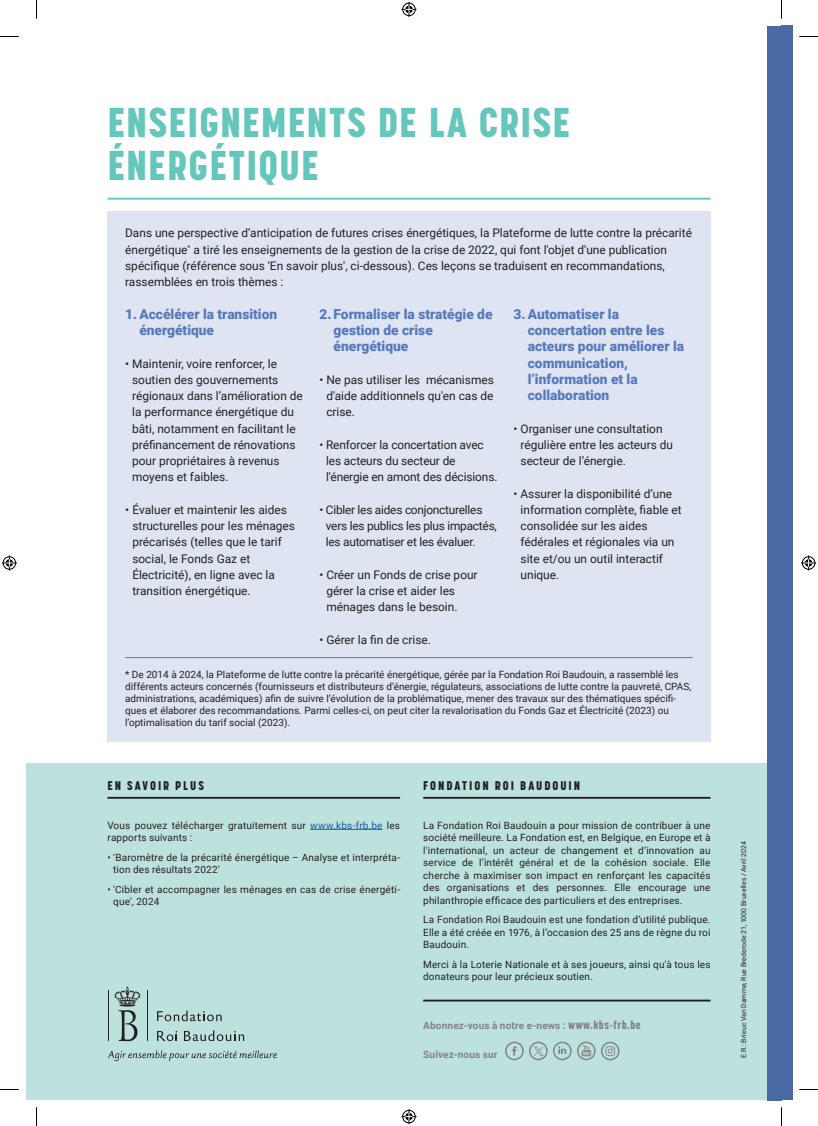
<style>
.page{position:relative;width:818px;height:1126px;background:#fff}
.page>*{position:absolute;margin:0;border:0;box-sizing:border-box;transform-origin:0 0}
.t1{font:800 41.25px/42.5px "Korolev Condensed";letter-spacing:.025em;color:#65c6bb}
.t2{font:900 13.75px/16.2px "Roboto";color:#5679bd}
.t3{font:800 12.5px "Korolev Condensed";letter-spacing:.155em;color:#231f20}
.t4{font:11.88px/16.2px "Roboto";color:#231f20}
.t5{font:11.88px/16.2px "Roboto";letter-spacing:-.02em;color:#231f20}
.t6{font:10px/12.5px "Roboto";color:#231f20}
.t7{font:700 10px "Roboto";letter-spacing:.015em;color:#808285}
.t8{font:6.88px "Roboto";letter-spacing:.01em;color:#231f20}
.s1{color:#175d9e}
.s2{font-family:"Korolev Condensed";font-weight:800;font-size:11.25px}
</style>
<div class="page">
<div style="left:781px;top:26px;width:10px;height:1073px;background:#4b6aa5"></div>
<div style="left:26px;top:763px;width:755px;height:336px;background:#bde2de"></div>
<div style="left:766px;top:26px;width:15px;height:1073px;background:#4b6aa5"></div>
<hr style="left:423px;top:999px;width:287px;height:2px;background:#231f20">
<hr style="left:423px;top:796px;width:287px;height:2px;background:#231f20">
<hr style="left:107px;top:796px;width:293px;height:2px;background:#231f20">
<hr style="left:310px;top:829px;width:72px;height:1px;background:#175d9e">
<svg style="left:114px;top:986px;width:26px;height:55px"></svg>
<hr style="left:108px;top:990px;width:1px;height:50px;background:#231f20">
<svg style="left:157px;top:1010px;width:64px;height:11px"></svg>
<svg style="left:157px;top:1031px;width:20px;height:9px"></svg>
<svg style="left:184px;top:1030px;width:60px;height:10px"></svg>
<svg style="left:108px;top:1050px;width:169px;height:10px"></svg>
<hr style="left:146px;top:990px;width:1px;height:50px;background:#231f20">
<div style="left:107px;top:211px;width:603px;height:530px;background:#dfe4f2"></div>
<hr style="left:107px;top:198px;width:603px;height:1px;background:#65c6bb">
<svg style="left:505px;top:1041px;width:114px;height:19px"></svg>
<hr style="left:125px;top:657px;width:567px;height:1px;background:#5679bd">
<svg style="left:0;top:36px;width:19px;height:1px"></svg>
<svg style="left:799px;top:36px;width:18px;height:1px"></svg>
<svg style="left:0;top:1089px;width:19px;height:1px"></svg>
<svg style="left:799px;top:1089px;width:18px;height:1px"></svg>
<svg style="left:36px;top:0;width:1px;height:19px"></svg>
<svg style="left:36px;top:1107px;width:1px;height:18px"></svg>
<svg style="left:401px;top:2px;width:15px;height:15px"></svg>
<svg style="left:401px;top:1109px;width:15px;height:14px"></svg>
<svg style="left:2px;top:555px;width:15px;height:15px"></svg>
<svg style="left:801px;top:555px;width:14px;height:15px"></svg>
<h1 class="t1" style="left:107px;top:101px;width:464px">ENSEIGNEMENTS DE LA CRISE<br>ÉNERGÉTIQUE</h1>
<p class="t4" style="left:125px;top:225px;width:568px">Dans une perspective d’anticipation de futures crises énergétiques, la Plateforme de lutte contre la précarité énergétique<sup>*</sup> a tiré les enseignements de la gestion de la crise de 2022, qui font l'objet d'une publication spécifique (référence sous 'En savoir plus', ci-dessous). Ces leçons se traduisent en recommandations, rassemblées en trois thèmes :</p>
<h2 class="t2" style="left:139px;top:305px;width:139px;text-indent:-14px">1.Accélérer la transition énergétique</h2>
<p class="t4" style="left:132px;top:355px;width:172px;text-indent:-7px">• Maintenir, voire renforcer, le soutien des gouvernements régionaux dans l’amélioration de la performance énergétique du bâti, notamment en facilitant le préfinancement de rénovations pour propriétaires à revenus moyens et faibles.</p>
<p class="t4" style="left:132px;top:501px;width:164px;text-indent:-7px">• Évaluer et maintenir les aides structurelles pour les ménages précarisés (telles que le tarif social, le Fonds Gaz et<br>Électricité), en ligne avec la transition énergétique.</p>
<h2 class="t2" style="left:333px;top:305px;width:160px;text-indent:-14px">2. Formaliser la stratégie de gestion de crise énergétique</h2>
<p class="t4" style="left:326px;top:371px;width:169px;text-align:justify;text-indent:-7px">• Ne pas utiliser les mécanismes d'aide additionnels qu'en cas de crise.</p>
<p class="t4" style="left:326px;top:436px;width:173px;text-indent:-7px">• Renforcer la concertation avec les acteurs du secteur de l'énergie en amont des décisions.</p>
<p class="t5" style="left:325px;top:501px;width:172px;text-indent:-6px">• Cibler les aides conjoncturelles vers les publics les plus impactés, les automatiser et les évaluer.</p>
<p class="t4" style="left:326px;top:566px;width:153px;text-indent:-7px">• Créer un Fonds de crise pour gérer la crise et aider les ménages dans le besoin.</p>
<p class="t4" style="left:319px;top:631px;width:113px">• Gérer la fin de crise.</p>
<h2 class="t2" style="left:527px;top:305px;width:158px;text-indent:-14px">3.Automatiser la concertation entre les acteurs pour améliorer la communication, l’information et la collaboration</h2>
<p class="t4" style="left:520px;top:420px;width:154px;text-indent:-7px">• Organiser une consultation régulière entre les acteurs du secteur de l’énergie.</p>
<p class="t4" style="left:520px;top:485px;width:162px;text-indent:-7px">• Assurer la disponibilité d’une information complète, fiable et consolidée sur les aides fédérales et régionales via un site et/ou un outil interactif unique.</p>
<p class="t6" style="left:125px;top:668px;width:567px;line-height:12px">* De 2014 à 2024, la Plateforme de lutte contre la précarité énergétique, gérée par la Fondation Roi Baudouin, a rassemblé les différents acteurs concernés (fournisseurs et distributeurs d’énergie, régulateurs, associations de lutte contre la pauvreté, CPAS, administrations, académiques) afin de suivre l’évolution de la problématique, mener des travaux sur des thématiques spécifi&shy;ques et élaborer des recommandations. Parmi celles-ci, on peut citer la revalorisation du Fonds Gaz et Électricité (2023) ou l’optimalisation du tarif social (2023).</p>
<p class="t3" style="left:107px;top:777px;width:98px">EN SAVOIR PLUS</p>
<p class="t6" style="left:107px;top:818px;width:294px">Vous pouvez télécharger gratuitement sur <span class="s1">www.kbs-frb.be</span> les rapports suivants :</p>
<p class="t6" style="left:113px;top:850px;width:288px;text-indent:-6px">• 'Baromètre de la précarité énergétique – Analyse et interpréta&shy;tion des résultats 2022'</p>
<p class="t6" style="left:113px;top:882px;width:288px;text-indent:-6px">• 'Cibler et accompagner les ménages en cas de crise énergéti&shy;que', 2024</p>
<p class="t3" style="left:423px;top:777px;width:158px">FONDATION ROI BAUDOUIN</p>
<p class="t6" style="left:423px;top:818px;width:289px;text-align:justify">La Fondation Roi Baudouin a pour mission de contribuer à une société meilleure. La Fondation est, en Belgique, en Europe et à l'international, un acteur de changement et d’innovation au service de l’intérêt général et de la cohésion sociale. Elle cherche à maximiser son impact en renforçant les capacités des organisations et des personnes. Elle encourage une philanthropie efficace des particuliers et des entreprises.</p>
<p class="t6" style="left:423px;top:913px;width:289px;text-align:justify">La Fondation Roi Baudouin est une fondation d’utilité publique.<br>Elle a été créée en 1976, à l’occasion des 25 ans de règne du roi Baudouin.</p>
<p class="t6" style="left:423px;top:957px;width:289px">Merci à la Loterie Nationale et à ses joueurs, ainsi qu'à tous les donateurs pour leur précieux soutien.</p>
<p class="t7" style="left:423px;top:1018px;width:219px">Abonnez-vous à notre e-news : <span class="s2">www.kbs-frb.be</span></p>
<p class="t7" style="left:423px;top:1047px;width:76px">Suivez-nous sur</p>
<p class="t8" style="left:738px;top:1057px;width:218px;rotate:-90deg">E.R.: Brieuc Van Damme, Rue Brederode 21, 1000 Bruxelles / Avril 2024</p>
</div>
